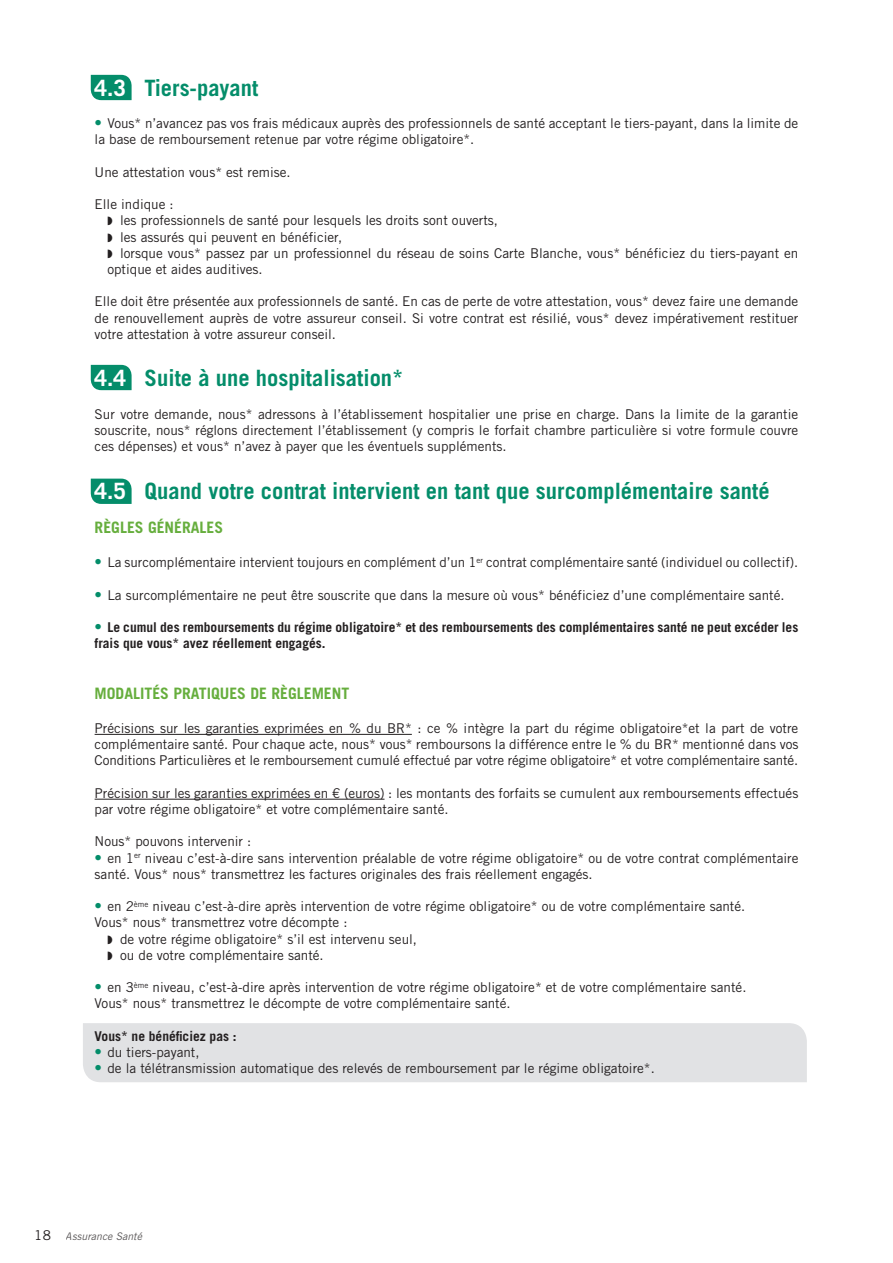
<style>
.page{position:relative;width:893px;height:1263px;background:#fff}
.page>*{position:absolute;margin:0;border:0;box-sizing:border-box;transform-origin:0 0}
.t1{font:700 22.5px "Trade Gothic LT Std";color:#048d6a}
.t2{font:700 15.75px "Trade Gothic LT Std";color:#66ae3d}
.t3{font:13.5px/16.2px "Trade Gothic LT Std";color:#231f20}
.t4{font:700 13.5px/16.2px "Trade Gothic LT Std";color:#231f20}
.t5{font:italic 10.5px "Trade Gothic LT Std";color:#231f20}
.s1{color:#fff}
.s2{font-weight:700;font-size:15px;color:#048d6a}
.s3{font-size:15px;color:#048d6a}
.s4{font-style:normal;font-size:13.5px}
</style>
<div class="page">
<div style="left:83px;top:1023px;width:724px;height:59px;background:#e1e2e4"></div>
<svg style="left:91px;top:365px;width:41px;height:25px"></svg>
<svg style="left:91px;top:75px;width:41px;height:25px"></svg>
<svg style="left:91px;top:479px;width:41px;height:25px"></svg>
<hr style="left:95px;top:734px;width:317px;height:1px;background:#231f20">
<hr style="left:95px;top:799px;width:289px;height:1px;background:#231f20">
<p class="t1" style="left:95px;top:74px;width:165px"><span class="s1">4.3</span> Tiers-payant</p>
<p class="t3" style="left:95px;top:115px;width:705px"><span class="s2">•</span> Vous* n’avancez pas vos frais médicaux auprès des professionnels de santé acceptant le tiers-payant, dans la limite de la base de remboursement retenue par votre régime obligatoire*.</p>
<p class="t3" style="left:95px;top:164px;width:198px">Une attestation vous* est remise.</p>
<p class="t3" style="left:95px;top:196px;width:81px">Elle indique :</p>
<p class="t3" style="left:107px;top:212px;width:392px">◗ les professionnels de santé pour lesquels les droits sont ouverts,</p>
<p class="t3" style="left:107px;top:228px;width:236px">◗ les assurés qui peuvent en bénéficier,</p>
<p class="t3" style="left:107px;top:245px;width:693px">◗ lorsque vous* passez par un professionnel du réseau de soins Carte Blanche, vous* bénéficiez du tiers-payant en optique et aides auditives.</p>
<p class="t3" style="left:95px;top:293px;width:705px;text-align:justify">Elle doit être présentée aux professionnels de santé. En cas de perte de votre attestation, vous* devez faire une demande de renouvellement auprès de votre assureur conseil. Si votre contrat est résilié, vous* devez impérativement restituer votre attestation à votre assureur conseil.</p>
<p class="t1" style="left:95px;top:365px;width:310px"><span class="s1">4.4</span> Suite à une hospitalisation*</p>
<p class="t3" style="left:95px;top:406px;width:705px;text-align:justify">Sur votre demande, nous* adressons à l’établissement hospitalier une prise en charge. Dans la limite de la garantie souscrite, nous* réglons directement l’établissement (y compris le forfait chambre particulière si votre formule couvre ces dépenses) et vous* n’avez à payer que les éventuels suppléments.</p>
<p class="t1" style="left:95px;top:477px;width:677px"><span class="s1">4.5</span> Quand votre contrat intervient en tant que surcomplémentaire santé</p>
<p class="t2" style="left:95px;top:518px;width:130px">RÈGLES GÉNÉRALES</p>
<p class="t3" style="left:95px;top:554px;width:705px"><span class="s2">•</span> La surcomplémentaire intervient toujours en complément d’un 1<sup>er</sup> contrat complémentaire santé (individuel ou collectif).</p>
<p class="t3" style="left:95px;top:587px;width:691px"><span class="s2">•</span> La surcomplémentaire ne peut être souscrite que dans la mesure où vous* bénéficiez d’une complémentaire santé.</p>
<p class="t4" style="left:95px;top:619px;width:705px"><span class="s3">•</span> Le cumul des remboursements du régime obligatoire* et des remboursements des complémentaires santé ne peut excéder les frais que vous* avez réellement engagés.</p>
<p class="t2" style="left:95px;top:683px;width:256px">MODALITÉS PRATIQUES DE RÈGLEMENT</p>
<p class="t3" style="left:95px;top:720px;width:705px;text-align:justify">Précisions sur les garanties exprimées en % du BR* : ce % intègre la part du régime obligatoire*et la part de votre complémentaire santé. Pour chaque acte, nous* vous* remboursons la différence entre le % du BR* mentionné dans vos Conditions Particulières et le remboursement cumulé effectué par votre régime obligatoire* et votre complémentaire santé.</p>
<p class="t3" style="left:95px;top:785px;width:705px">Précision sur les garanties exprimées en € (euros) : les montants des forfaits se cumulent aux remboursements effectués par votre régime obligatoire* et votre complémentaire santé.</p>
<p class="t3" style="left:95px;top:833px;width:158px">Nous* pouvons intervenir :</p>
<p class="t3" style="left:95px;top:849px;width:705px"><span class="s2">•</span> en 1<sup>er</sup> niveau c’est-à-dire sans intervention préalable de votre régime obligatoire* ou de votre contrat complémentaire santé. Vous* nous* transmettrez les factures originales des frais réellement engagés.</p>
<p class="t3" style="left:95px;top:898px;width:652px"><span class="s2">•</span> en 2<sup>ème</sup> niveau c’est-à-dire après intervention de votre régime obligatoire* ou de votre complémentaire santé.</p>
<p class="t3" style="left:95px;top:914px;width:254px">Vous* nous* transmettrez votre décompte :</p>
<p class="t3" style="left:107px;top:930px;width:311px">◗ de votre régime obligatoire* s’il est intervenu seul,</p>
<p class="t3" style="left:107px;top:947px;width:218px">◗ ou de votre complémentaire santé.</p>
<p class="t3" style="left:95px;top:979px;width:653px"><span class="s2">•</span> en 3<sup>ème</sup> niveau, c’est-à-dire après intervention de votre régime obligatoire* et de votre complémentaire santé.</p>
<p class="t3" style="left:95px;top:995px;width:418px">Vous* nous* transmettrez le décompte de votre complémentaire santé.</p>
<p class="t4" style="left:95px;top:1028px;width:144px">Vous* ne bénéficiez pas :</p>
<p class="t3" style="left:95px;top:1044px;width:106px"><span class="s2">•</span> du tiers-payant,</p>
<p class="t3" style="left:95px;top:1060px;width:562px"><span class="s2">•</span> de la télétransmission automatique des relevés de remboursement par le régime obligatoire*.</p>
<p class="t5" style="left:34px;top:1230px;width:109px"><span class="s4">18</span> Assurance Santé</p>
</div>
